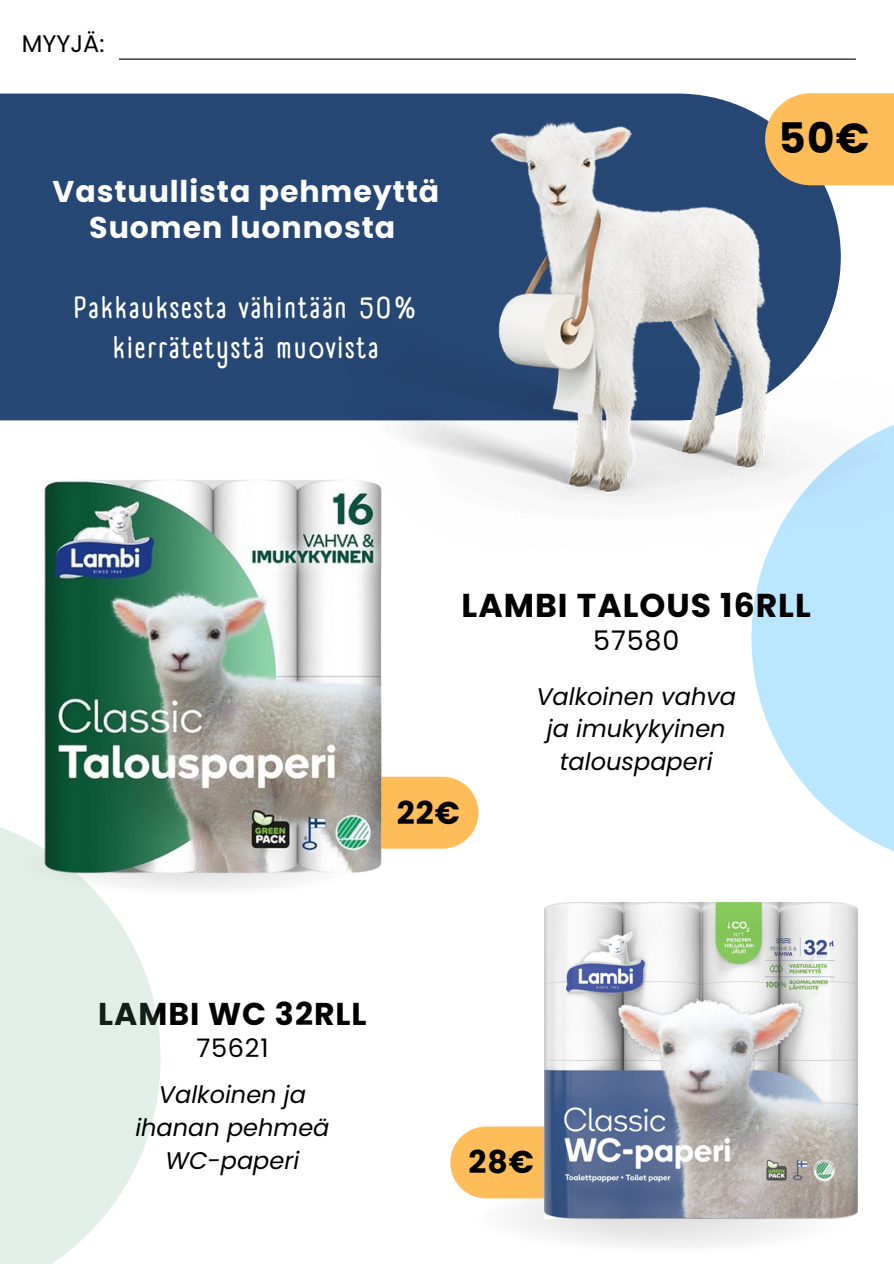
<style>
.page{position:relative;width:894px;height:1264px;background:#fff}
.page>*{position:absolute;margin:0;border:0;box-sizing:border-box;transform-origin:0 0}
.t1{font:700 42px "Poppins";color:#000}
.t2{font:700 33px "Poppins";letter-spacing:.03em;color:#000}
.t3{font:700 31.5px "Poppins";letter-spacing:.03em;color:#000}
.t4{font:700 30px/40.5px "A Day Without Sun Text";letter-spacing:.065em;color:#fff;text-align:center}
.t5{font:700 30px/36px "Poppins";letter-spacing:.03em;color:#fff;text-align:center}
.t6{font:27px "Poppins";letter-spacing:.03em;color:#000}
.t7{font:25.5px "Poppins";letter-spacing:.03em;color:#000}
.t8{font:italic 24px/32.7px "Poppins";color:#000;text-align:center}
.t9{font:24px "Poppins";color:#000}
</style>
<div class="page">
<div style="left:450px;top:1126px;width:256px;height:72px;background:#ffbd59;border-radius:36px"></div>
<hr style="left:119px;top:59px;width:736px;height:1px;background:#000">
<div style="left:0;top:94px;width:300px;height:326px;background:#264674"></div>
<svg style="left:0;top:878px;width:160px;height:385px;fill:#e2eee8"></svg>
<svg style="left:751px;top:563px;width:142px;height:288px;fill:#bbe6ff"></svg>
<img style="left:300px;top:93px;width:593px;height:470px">
<div style="left:223px;top:776px;width:255px;height:72px;background:#ffbd59;border-radius:36px"></div>
<img style="left:0;top:454px;width:395px;height:424px">
<img style="left:544px;top:902px;width:313px;height:316px">
<p class="t9" style="left:22px;top:27px;width:84px">MYYJÄ:</p>
<p class="t5" style="left:52px;top:173px;width:388px">Vastuullista pehmeyttä<br>Suomen luonnosta</p>
<p class="t4" style="left:74px;top:287px;width:345px">Pakkauksesta vähintään 50% kierrätetystä muovista</p>
<h1 class="t1" style="left:778px;top:108px;width:92px">50€</h1>
<h2 class="t2" style="left:461px;top:582px;width:350px">LAMBI TALOUS 16RLL</h2>
<p class="t6" style="left:593px;top:621px;width:88px">57580</p>
<p class="t8" style="left:536px;top:680px;width:201px">Valkoinen vahva ja imukykyinen talouspaperi</p>
<h3 class="t3" style="left:396px;top:790px;width:65px">22€</h3>
<h3 class="t3" style="left:98px;top:991px;width:270px">LAMBI WC 32RLL</h3>
<p class="t7" style="left:196px;top:1029px;width:74px">75621</p>
<p class="t8" style="left:135px;top:1078px;width:195px">Valkoinen ja ihanan pehmeä<br>WC-paperi</p>
<h3 class="t3" style="left:468px;top:1139px;width:67px">28€</h3>
</div>
